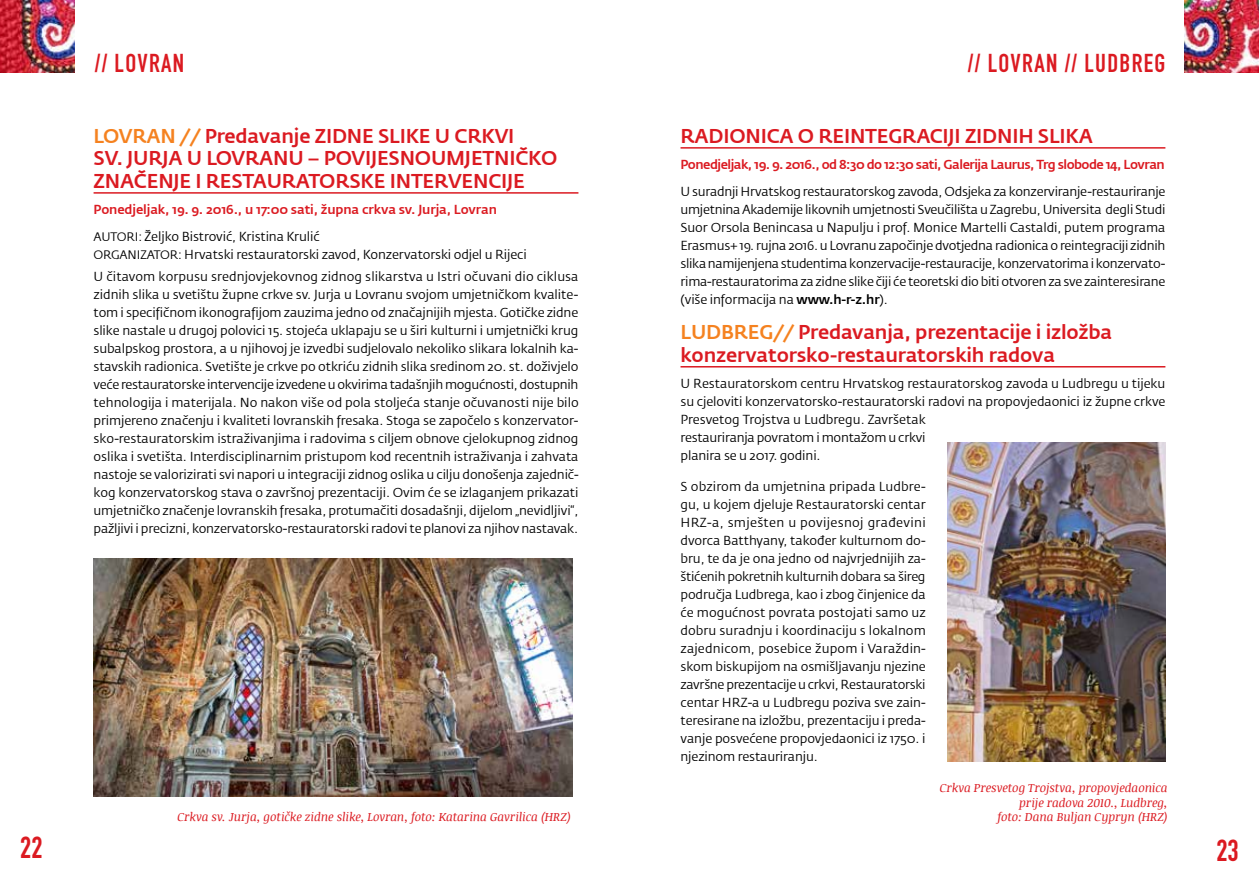
<style>
.page{position:relative;width:1259px;height:885px;background:#fff}
.page>*{position:absolute;margin:0;border:0;box-sizing:border-box;transform-origin:0 0}
.t1{font:30px "DIN Engschrift Standard";color:#db1a21}
.t2{font:25.5px "DIN Engschrift Standard";letter-spacing:.05em;color:#db1a21}
.t3{font:500 19.5px/22.5px "Fedra Sans Pro";letter-spacing:-.01em;color:#db1a21}
.t4{font:12.75px/18px "Fedra Sans Pro Normal";letter-spacing:-.01em;color:#000;text-align:justify}
.t5{font:500 12.75px "Fedra Sans Pro";letter-spacing:-.04em;color:#db1a21}
.t6{font:500 12.75px "Fedra Sans Pro";letter-spacing:-.01em;color:#db1a21}
.t7{font:italic 12px/14.4px "Noticia Text";letter-spacing:-.005em;color:#db1a21;text-align:right}
.s1{color:#f58220}
.s2{font-size:12px}
.s3{font-family:"Fedra Sans Pro";font-weight:500}
</style>
<div class="page">
<img style="left:0;top:0;width:74px;height:72px">
<img style="left:1184px;top:0;width:75px;height:72px">
<hr style="left:680px;top:147px;width:485px;height:2px;background:#db1a21">
<hr style="left:680px;top:366px;width:485px;height:1px;background:#db1a21">
<img style="left:947px;top:442px;width:218px;height:319px">
<hr style="left:94px;top:192px;width:484px;height:2px;background:#db1a21">
<img style="left:94px;top:558px;width:479px;height:238px">
<h2 class="t2" style="left:95px;top:48px;width:91px">// LOVRAN</h2>
<h3 class="t3" style="left:94px;top:125px;width:465px"><span class="s1">LOVRAN //</span> Predavanje ZIDNE SLIKE U CRKVI<br>SV. JURJA U LOVRANU – POVIJESNOUMJETNIČKO<br>ZNAČENJE I RESTAURATORSKE INTERVENCIJE</h3>
<p class="t6" style="left:94px;top:202px;width:405px">Ponedjeljak, 19. 9. 2016., u 17:00 sati, župna crkva sv. Jurja, Lovran</p>
<p class="t4" style="left:94px;top:228px;width:435px"><span class="s2">AUTORI:</span> Željko Bistrović, Kristina Krulić<br><span class="s2">ORGANIZATOR:</span> Hrvatski restauratorski zavod, Konzervatorski odjel u Rijeci</p>
<p class="t4" style="left:94px;top:268px;width:487px">U čitavom korpusu srednjovjekovnog zidnog slikarstva u Istri očuvani dio ciklusa zidnih slika u svetištu župne crkve sv. Jurja u Lovranu svojom umjetničkom kvalite&shy;tom i specifičnom ikonografijom zauzima jedno od značajnijih mjesta. Gotičke zidne slike nastale u drugoj polovici 15. stojeća uklapaju se u širi kulturni i umjetnički krug subalpskog prostora, a u njihovoj je izvedbi sudjelovalo nekoliko slikara lokalnih ka&shy;stavskih radionica. Svetište je crkve po otkriću zidnih slika sredinom 20. st. doživjelo veće restauratorske intervencije izvedene u okvirima tadašnjih mogućnosti, dostupnih tehnologija i materijala. No nakon više od pola stoljeća stanje očuvanosti nije bilo primjereno značenju i kvaliteti lovranskih fresaka. Stoga se započelo s konzervator&shy;sko-restauratorskim istraživanjima i radovima s ciljem obnove cjelokupnog zidnog oslika i svetišta. Interdisciplinarnim pristupom kod recentnih istraživanja i zahvata nastoje se valorizirati svi napori u integraciji zidnog oslika u cilju donošenja zajednič&shy;kog konzervatorskog stava o završnoj prezentaciji. Ovim će se izlaganjem prikazati umjetničko značenje lovranskih fresaka, protumačiti dosadašnji, dijelom „nevidljivi“, pažljivi i precizni, konzervatorsko-restauratorski radovi te planovi za njihov nastavak.</p>
<p class="t7" style="left:177px;top:809px;width:395px">Crkva sv. Jurja, gotičke zidne slike, Lovran, foto: Katarina Gavrilica (HRZ)</p>
<h2 class="t2" style="left:968px;top:48px;width:199px">// LOVRAN // LUDBREG</h2>
<h3 class="t3" style="left:680px;top:125px;width:414px">RADIONICA O REINTEGRACIJI ZIDNIH SLIKA</h3>
<p class="t5" style="left:680px;top:157px;width:486px">Ponedjeljak, 19. 9. 2016., od 8:30 do 12:30 sati, Galerija Laurus, Trg slobode 14, Lovran</p>
<p class="t4" style="left:680px;top:183px;width:486px">U suradnji Hrvatskog restauratorskog zavoda, Odsjeka za konzerviranje-restauriranje umjetnina Akademije likovnih umjetnosti Sveučilišta u Zagrebu, Universita degli Studi Suor Orsola Benincasa u Napulju i prof. Monice Martelli Castaldi, putem programa Erasmus+ 19. rujna 2016. u Lovranu započinje dvotjedna radionica o reintegraciji zidnih slika namijenjena studentima konzervacije-restauracije, konzervatorima i konzervato&shy;rima-restauratorima za zidne slike čiji će teoretski dio biti otvoren za sve zainteresirane (više informacija na <span class="s3">www.h-r-z.hr</span>).</p>
<h3 class="t3" style="left:680px;top:321px;width:433px"><span class="s1">LUDBREG//</span> Predavanja, prezentacije i izložba konzervatorsko-restauratorskih radova</h3>
<p class="t4" style="left:680px;top:375px;width:486px;text-align:left">U Restauratorskom centru Hrvatskog restauratorskog zavoda u Ludbregu u tijeku su cjeloviti konzervatorsko-restauratorski radovi na propovjedaonici iz župne crkve Presvetog Trojstva u Ludbregu. Završetak<br>restauriranja povratom i montažom u crkvi<br>planira se u 2017. godini.</p>
<p class="t4" style="left:680px;top:478px;width:247px">S obzirom da umjetnina pripada Ludbre&shy;gu, u kojem djeluje Restauratorski centar HRZ-a, smješten u povijesnoj građevini dvorca Batthyany, također kulturnom do&shy;bru, te da je ona jedno od najvrjednijih za&shy;štićenih pokretnih kulturnih dobara sa šireg područja Ludbrega, kao i zbog činjenice da će mogućnost povrata postojati samo uz dobru suradnju i koordinaciju s lokalnom zajednicom, posebice župom i Varaždin&shy;skom biskupijom na osmišljavanju njezine završne prezentacije u crkvi, Restauratorski centar HRZ-a u Ludbregu poziva sve zain&shy;teresirane na izložbu, prezentaciju i preda&shy;vanje posvećene propovjedaonici iz 1750. i njezinom restauriranju.</p>
<p class="t7" style="left:940px;top:780px;width:229px">Crkva Presvetog Trojstva, propovjedaonica prije radova 2010., Ludbreg,<br>foto: Dana Buljan Cypryn (HRZ)</p>
<h1 class="t1" style="left:20px;top:829px;width:24px">22</h1>
<h1 class="t1" style="left:1216px;top:832px;width:24px">23</h1>
</div>
